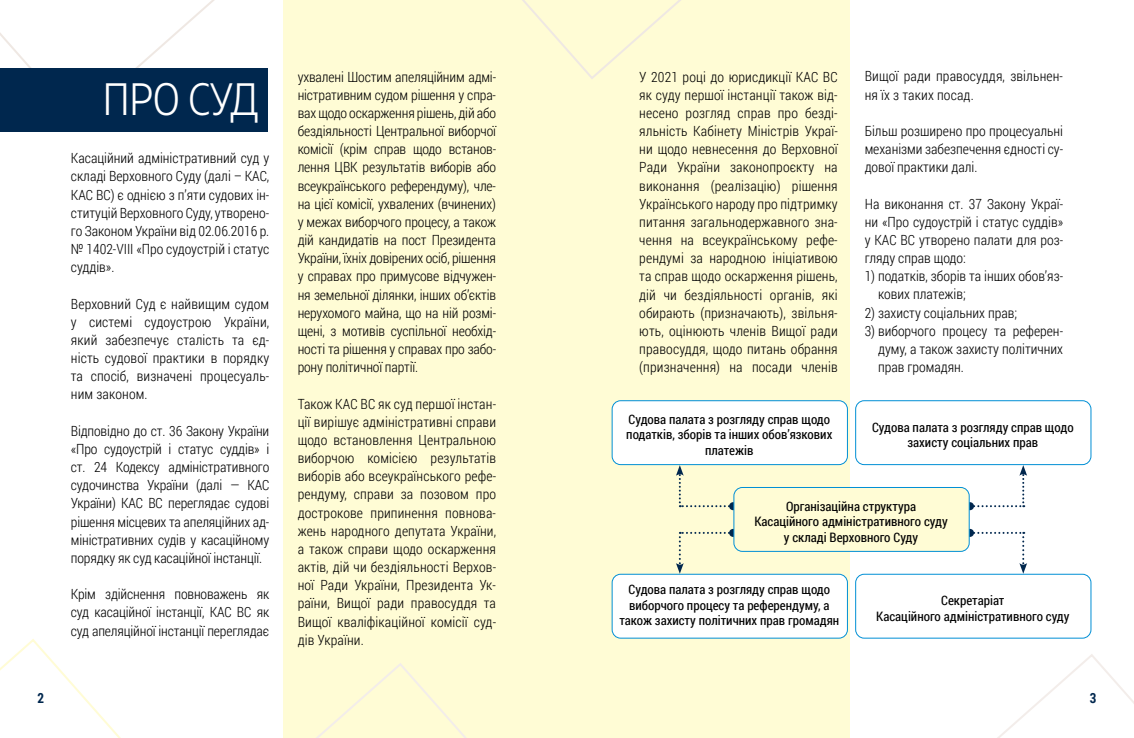
<style>
.page{position:relative;width:1134px;height:738px;background:#fff}
.page>*{position:absolute;margin:0;border:0;box-sizing:border-box;transform-origin:0 0}
.t1{font:300 45.3px "Muller Narrow";color:#fff}
.t2{font:300 14px/18.1px "Roboto Condensed";color:#000;text-align:justify}
.t3{font:700 14px "Roboto Condensed";color:#00274e;scale:.95 1}
.t4{font:13px/15.6px "Roboto Condensed";color:#000;text-align:center}
</style>
<div class="page">
<div style="left:283px;top:0;width:567px;height:737px;background:#fffcd5"></div>
<svg style="left:0;top:0;width:215px;height:68px"></svg>
<svg style="left:0;top:639px;width:120px;height:98px"></svg>
<svg style="left:317px;top:663px;width:149px;height:74px"></svg>
<svg style="left:998px;top:654px;width:136px;height:83px"></svg>
<svg style="left:522px;top:0;width:159px;height:79px"></svg>
<div style="left:0;top:68px;width:267px;height:63px;background:#00274e"></div>
<div style="left:612px;top:400px;width:235px;height:64px;background:#fff;border-radius:9px"></div>
<div style="left:612px;top:400px;width:236px;height:64px;border:1px solid #008fd5;border-radius:9px"></div>
<div style="left:855px;top:400px;width:236px;height:64px;border:1px solid #008fd5;border-radius:9px"></div>
<div style="left:612px;top:573px;width:235px;height:64px;background:#fff;border-radius:9px"></div>
<div style="left:612px;top:573px;width:236px;height:65px;border:1px solid #008fd5;border-radius:9px"></div>
<div style="left:855px;top:573px;width:236px;height:65px;border:1px solid #008fd5;border-radius:9px"></div>
<div style="left:729px;top:502px;width:8px;height:8px;background:#00274e;border-radius:50%"></div>
<svg style="left:676px;top:464px;width:58px;height:43px"></svg>
<svg style="left:676px;top:531px;width:58px;height:42px"></svg>
<div style="left:966px;top:502px;width:8px;height:8px;background:#00274e;border-radius:50%"></div>
<svg style="left:970px;top:464px;width:57px;height:43px"></svg>
<svg style="left:970px;top:531px;width:57px;height:42px"></svg>
<div style="left:734px;top:487px;width:235px;height:64px;background:#fffcd5;border-radius:9px"></div>
<div style="left:733px;top:486px;width:237px;height:65px;border:1px solid #008fd5;border-radius:9px"></div>
<h1 class="t1" style="left:103px;top:72px;width:158px">ПРО СУД</h1>
<p class="t2" style="left:71px;top:149px;width:200px;text-align:left">Касаційний адміністративний суд у складі Верховного Суду (далі – КАС,<br>КАС ВС) є однією з п’яти судових ін&shy;ституцій Верховного Суду, утворено&shy;го Законом України від 02.06.2016 р. № 1402-VIII «Про судоустрій і статус суддів».</p>
<p class="t2" style="left:71px;top:294px;width:200px">Верховний Суд є найвищим судом у системі судоустрою України, який забезпечує сталість та єд&shy;ність судової практики в порядку та спосіб, визначені процесуаль&shy;ним законом.</p>
<p class="t2" style="left:71px;top:421px;width:200px">Відповідно до ст. 36 Закону України «Про судоустрій і статус суддів» і ст. 24 Кодексу адміністративного судочинства України (далі — КАС України) КАС ВС переглядає судові рішення місцевих та апеляційних ад&shy;міністративних судів у касаційному порядку як суд касаційної інстанції.</p>
<p class="t2" style="left:71px;top:584px;width:200px">Крім здійснення повноважень як суд касаційної інстанції, КАС ВС як суд апеляційної інстанції переглядає</p>
<p class="t2" style="left:298px;top:67px;width:200px">ухвалені Шостим апеляційним адмі&shy;ністративним судом рішення у спра&shy;вах щодо оскарження рішень, дій або бездіяльності Центральної виборчої комісії (крім справ щодо встанов&shy;лення ЦВК результатів виборів або всеукраїнського референдуму), чле&shy;на цієї комісії, ухвалених (вчинених) у межах виборчого процесу, а також дій кандидатів на пост Президента України, їхніх довірених осіб, рішення у справах про примусове відчужен&shy;ня земельної ділянки, інших об’єктів нерухомого майна, що на ній розмі&shy;щені, з мотивів суспільної необхід&shy;ності та рішення у справах про забо&shy;рону політичної партії.</p>
<p class="t2" style="left:298px;top:394px;width:200px">Також КАС ВС як суд першої інстан&shy;ції вирішує адміністративні справи щодо встановлення Центральною виборчою комісією результатів виборів або всеукраїнського рефе&shy;рендуму, справи за позовом про дострокове припинення повнова&shy;жень народного депутата України, а також справи щодо оскарження актів, дій чи бездіяльності Верхов&shy;ної Ради України, Президента Ук&shy;раїни, Вищої ради правосуддя та Вищої кваліфікаційної комісії суд&shy;дів України.</p>
<p class="t2" style="left:639px;top:67px;width:200px">У 2021 році до юрисдикції КАС ВС як суду першої інстанції також від&shy;несено розгляд справ про безді&shy;яльність Кабінету Міністрів Украї&shy;ни щодо невнесення до Верховної Ради України законопроєкту на виконання (реалізацію) рішення Українського народу про підтримку питання загальнодержавного зна&shy;чення на всеукраїнському рефе&shy;рендумі за народною ініціативою та справ щодо оскарження рішень, дій чи бездіяльності органів, які обирають (призначають), звільня&shy;ють, оцінюють членів Вищої ради правосуддя, щодо питань обрання (призначення) на посади членів</p>
<p class="t2" style="left:865px;top:67px;width:200px">Вищої ради правосуддя, звільнен&shy;ня їх з таких посад.</p>
<p class="t2" style="left:865px;top:121px;width:200px">Більш розширено про процесуальні механізми забезпечення єдності су&shy;дової практики далі.</p>
<p class="t2" style="left:865px;top:194px;width:200px">На виконання ст. 37 Закону Украї&shy;ни «Про судоустрій і статус суддів» у КАС ВС утворено палати для роз&shy;гляду справ щодо:</p>
<p class="t2" style="left:878px;top:266px;width:186px;text-indent:-13px">1) податків, зборів та інших обов’яз&shy;кових платежів;</p>
<p class="t2" style="left:865px;top:303px;width:154px">2) захисту соціальних прав;</p>
<p class="t2" style="left:878px;top:321px;width:186px;text-indent:-13px">3) виборчого процесу та референ&shy;думу, а також захисту політичних прав громадян.</p>
<p class="t4" style="left:626px;top:410px;width:208px">Судова палата з розгляду справ щодо податків, зборів та інших обов’язкових платежів</p>
<p class="t4" style="left:872px;top:418px;width:203px">Судова палата з розгляду справ щодо захисту соціальних прав</p>
<p class="t4" style="left:754px;top:497px;width:195px">Організаційна структура<br>Касаційного адміністративного суду у складі Верховного Суду</p>
<p class="t4" style="left:619px;top:580px;width:221px">Судова палата з розгляду справ щодо виборчого процесу та референдуму, а також захисту політичних прав громадян</p>
<p class="t4" style="left:876px;top:592px;width:195px">Секретаріат<br>Касаційного адміністративного суду</p>
<p class="t3" style="left:37px;top:688px;width:8px">2</p>
<p class="t3" style="left:1090px;top:688px;width:8px">3</p>
</div>
